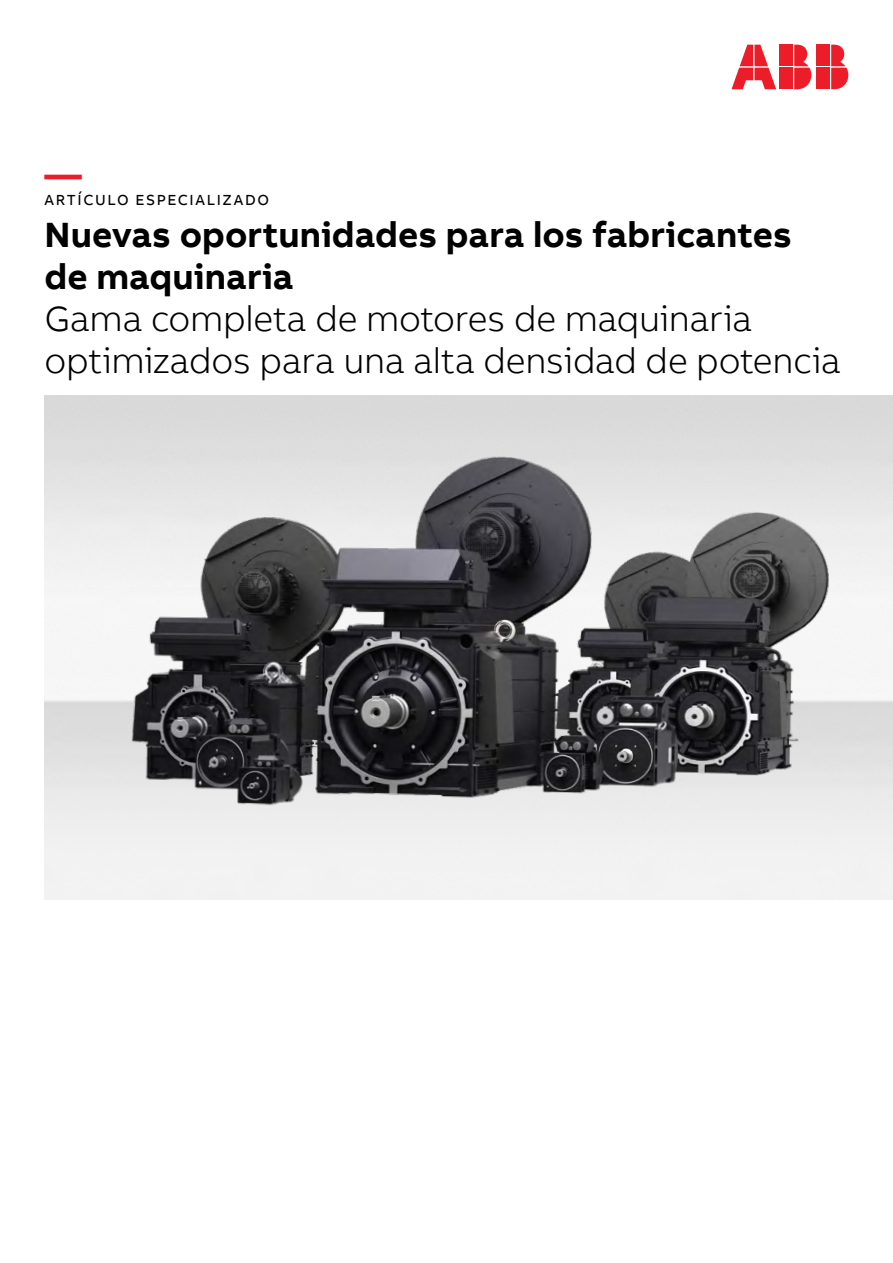
<style>
.page{position:relative;width:893px;height:1263px;background:#fff}
.page>*{position:absolute;margin:0;border:0;box-sizing:border-box;transform-origin:0 0}
.t1{font:700 37.5px "AB Bvoice";color:#ed1c29}
.t2{font:300 36px/42px "AB Bvoice";letter-spacing:-.01em;color:#000}
.t3{font:700 36px/42px "AB Bvoice";color:#000}
.t4{font:15px "AB Bvoice";letter-spacing:.11em;color:#000}
</style>
<div class="page">
<img style="left:45px;top:396px;width:848px;height:504px">
<div style="left:817px;top:45px;width:13px;height:21px;background:#ed1c29"></div>
<div style="left:817px;top:68px;width:13px;height:21px;background:#ed1c29"></div>
<svg style="left:831px;top:45px;width:17px;height:44px"></svg>
<svg style="left:731px;top:45px;width:45px;height:44px"></svg>
<div style="left:780px;top:45px;width:13px;height:21px;background:#ed1c29"></div>
<div style="left:780px;top:68px;width:13px;height:21px;background:#ed1c29"></div>
<svg style="left:794px;top:45px;width:17px;height:44px"></svg>
<p class="t1" style="left:45px;top:151px;width:39px">—</p>
<p class="t4" style="left:45px;top:191px;width:226px">ARTÍCULO ESPECIALIZADO</p>
<p class="t3" style="left:45px;top:214px;width:749px">Nuevas oportunidades para los fabricantes de maquinaria</p>
<p class="t2" style="left:45px;top:298px;width:798px">Gama completa de motores de maquinaria optimizados para una alta densidad de potencia</p>
</div>
